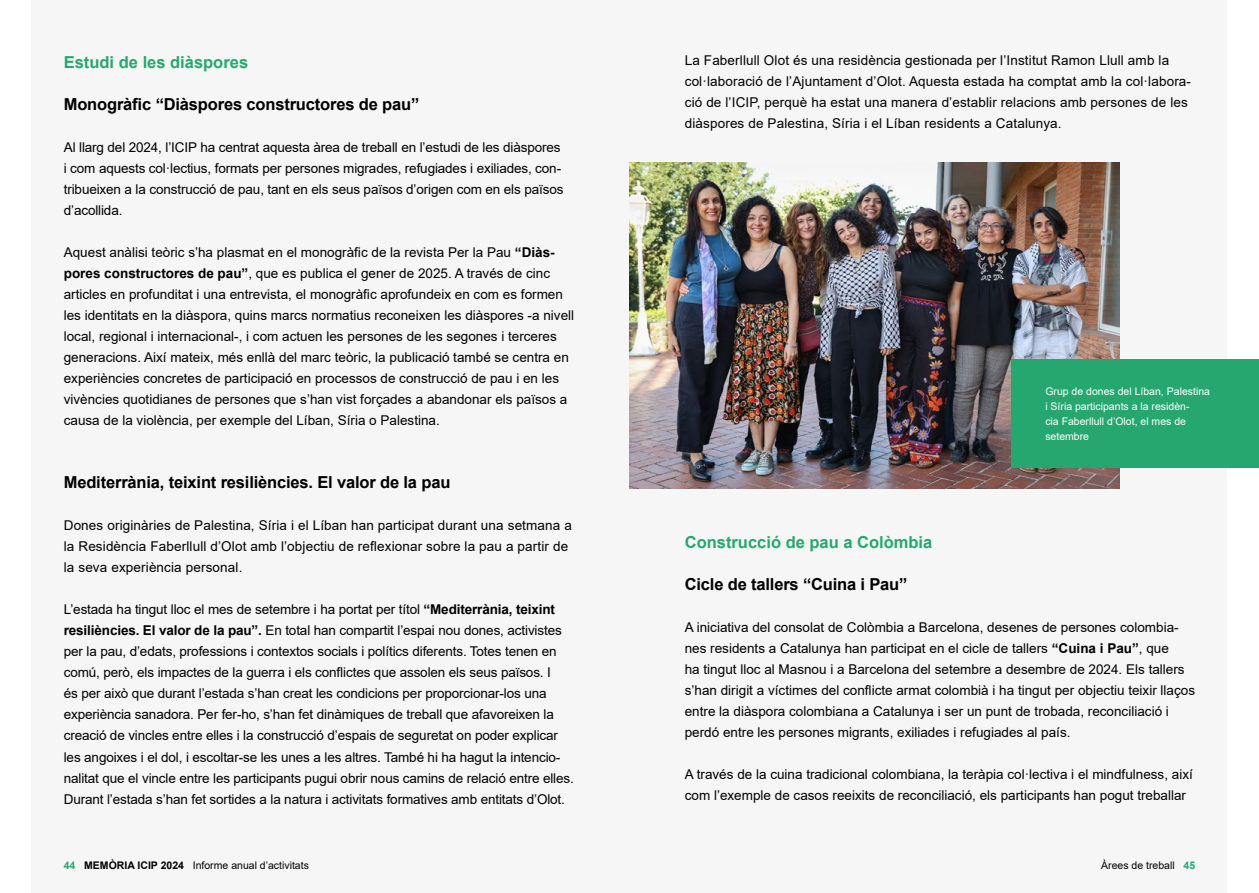
<style>
.page{position:relative;width:1259px;height:893px;background:#fff}
.page>*{position:absolute;margin:0;border:0;box-sizing:border-box;transform-origin:0 0}
.t1{font:700 16.5px "Arial";letter-spacing:-.01em;color:#000}
.t2{font:700 16.5px "Arial";color:#27a770}
.t3{font:13.5px/21px "Arial";color:#000}
.t4{font:10.5px/15px "Arial";color:#fff}
.t5{font:10.5px "Arial";color:#000}
.s1{font-weight:700}
.s2{font-weight:700;color:#27a770}
</style>
<div class="page">
<div style="left:32px;top:0;width:1195px;height:893px;background:#f6f6f6"></div>
<img style="left:629px;top:162px;width:490px;height:327px">
<div style="left:1011px;top:359px;width:248px;height:108px;background:#27a770"></div>
<p class="t2" style="left:64px;top:51px;width:186px">Estudi de les diàspores</p>
<p class="t1" style="left:64px;top:93px;width:357px">Monogràfic “Diàspores constructores de pau”</p>
<p class="t3" style="left:64px;top:137px;width:501px">Al llarg del 2024, l’ICIP ha centrat aquesta àrea de treball en l’estudi de les diàspores i com aquests col·lectius, formats per persones migrades, refugiades i exiliades, con&shy;tribueixen a la construcció de pau, tant en els seus països d’origen com en els països d’acollida.</p>
<p class="t3" style="left:64px;top:242px;width:512px">Aquest anàlisi teòric s’ha plasmat en el monogràfic de la revista Per la Pau <span class="s1">“Diàs&shy;pores constructores de pau”</span>, que es publica el gener de 2025. A través de cinc articles en profunditat i una entrevista, el monogràfic aprofundeix en com es formen les identitats en la diàspora, quins marcs normatius reconeixen les diàspores -a nivell local, regional i internacional-, i com actuen les persones de les segones i terceres generacions. Així mateix, més enllà del marc teòric, la publicació també se centra en experiències concretes de participació en processos de construcció de pau i en les vivències quotidianes de persones que s’han vist forçades a abandonar els països a causa de la violència, per exemple del Líban, Síria o Palestina.</p>
<p class="t1" style="left:64px;top:471px;width:388px">Mediterrània, teixint resiliències. El valor de la pau</p>
<p class="t3" style="left:64px;top:515px;width:509px">Dones originàries de Palestina, Síria i el Líban han participat durant una setmana a la Residència Faberllull d’Olot amb l’objectiu de reflexionar sobre la pau a partir de la seva experiència personal.</p>
<p class="t3" style="left:64px;top:599px;width:511px">L’estada ha tingut lloc el mes de setembre i ha portat per títol <span class="s1">“Mediterrània, teixint resiliències. El valor de la pau”.</span> En total han compartit l’espai nou dones, activistes per la pau, d’edats, professions i contextos socials i polítics diferents. Totes tenen en comú, però, els impactes de la guerra i els conflictes que assolen els seus països. I<br>és per això que durant l’estada s’han creat les condicions per proporcionar-los una experiència sanadora. Per fer-ho, s’han fet dinàmiques de treball que afavoreixen la creació de vincles entre elles i la construcció d’espais de seguretat on poder explicar les angoixes i el dol, i escoltar-se les unes a les altres. També hi ha hagut la intencio&shy;nalitat que el vincle entre les participants pugui obrir nous camins de relació entre elles.<br>Durant l’estada s’han fet sortides a la natura i activitats formatives amb entitats d’Olot.</p>
<p class="t3" style="left:685px;top:50px;width:508px">La Faberllull Olot és una residència gestionada per l’Institut Ramon Llull amb la col·laboració de l’Ajuntament d’Olot. Aquesta estada ha comptat amb la col·labora&shy;ció de l’ICIP, perquè ha estat una manera d’establir relacions amb persones de les diàspores de Palestina, Síria i el Líban residents a Catalunya.</p>
<p class="t4" style="left:1045px;top:384px;width:166px">Grup de dones del Líban, Palestina i Síria participants a la residèn-<br>cia Faberllull d’Olot, el mes de setembre</p>
<p class="t2" style="left:685px;top:531px;width:249px">Construcció de pau a Colòmbia</p>
<p class="t1" style="left:685px;top:573px;width:224px">Cicle de tallers “Cuina i Pau”</p>
<p class="t3" style="left:685px;top:617px;width:512px">A iniciativa del consolat de Colòmbia a Barcelona, desenes de persones colombia&shy;nes residents a Catalunya han participat en el cicle de tallers <span class="s1">“Cuina i Pau”</span>, que<br>ha tingut lloc al Masnou i a Barcelona del setembre a desembre de 2024. Els tallers s’han dirigit a víctimes del conflicte armat colombià i ha tingut per objectiu teixir llaços entre la diàspora colombiana a Catalunya i ser un punt de trobada, reconciliació i perdó entre les persones migrants, exiliades i refugiades al país.</p>
<p class="t3" style="left:685px;top:764px;width:509px">A través de la cuina tradicional colombiana, la teràpia col·lectiva i el mindfulness, així com l’exemple de casos reeixits de reconciliació, els participants han pogut treballar</p>
<p class="t5" style="left:64px;top:858px;width:247px"><span class="s2">44</span> <span class="s1">MEMÒRIA ICIP 2024</span> Informe anual d’activitats</p>
<p class="t5" style="left:1101px;top:858px;width:95px">Àrees de treball <span class="s2">45</span></p>
</div>
